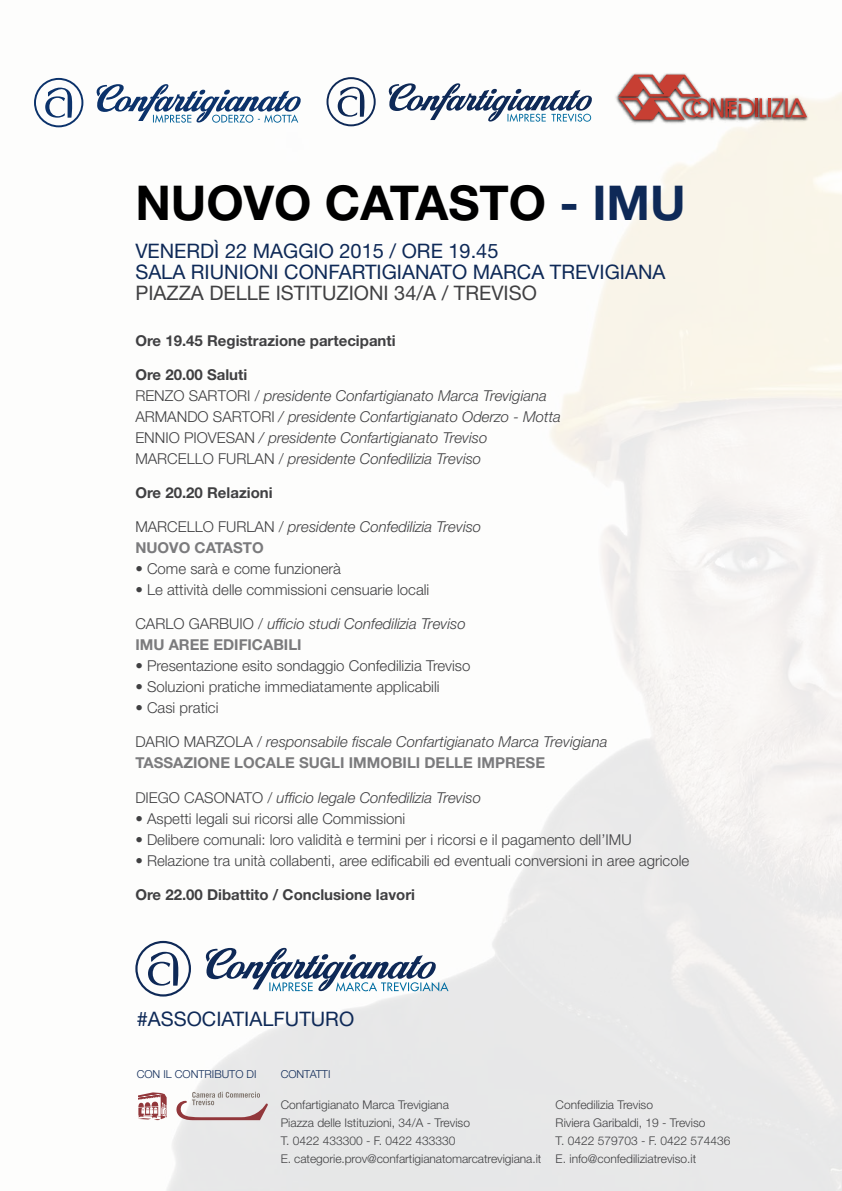
<style>
.page{position:relative;width:842px;height:1191px;background:#fff}
.page>*{position:absolute;margin:0;border:0;box-sizing:border-box;transform-origin:0 0}
.t1{font:700 48px "Helvetica Neue";color:#000}
.t2{font:20px/21px "Helvetica Neue";color:#0e2957}
.t3{font:20px "Helvetica Neue";color:#404042}
.t4{font:italic 300 15px/21px "Helvetica Neue";color:#404042}
.t5{font:300 15px "Helvetica Neue";color:#404042}
.t6{font:700 15px "Helvetica Neue";color:#404042}
.t7{font:300 12px/18px "Helvetica Neue";color:#404042}
.t8{font:300 11px "Helvetica Neue";color:#0e2957}
.s1{color:#0e2957}
.s2{font-weight:700;font-style:normal}
.s3{font-style:normal}
.s4{font-weight:700;font-style:normal;color:#7b7b7d}
</style>
<div class="page">
<svg style="left:176px;top:1091px;width:92px;height:29px;background:#d5c8c8"></svg>
<svg style="left:138px;top:1092px;width:29px;height:28px"></svg>
<svg style="left:326px;top:77px;width:50px;height:49px"></svg>
<svg style="left:388px;top:83px;width:204px;height:39px"></svg>
<svg style="left:34px;top:78px;width:49px;height:49px"></svg>
<svg style="left:96px;top:84px;width:205px;height:39px"></svg>
<svg style="left:135px;top:941px;width:56px;height:55px"></svg>
<svg style="left:205px;top:948px;width:243px;height:43px"></svg>
<img style="left:616px;top:72px;width:72px;height:22px">
<img style="left:615px;top:94px;width:71px;height:31px">
<img style="left:721px;top:120px;width:13px;height:2px">
<img style="left:774px;top:120px;width:6px;height:2px">
<img style="left:763px;top:120px;width:11px;height:2px">
<img style="left:734px;top:120px;width:24px;height:2px">
<img style="left:780px;top:96px;width:31px;height:26px">
<img style="left:678px;top:120px;width:36px;height:2px">
<svg style="left:618px;top:75px;width:189px;height:45px"></svg>
<h1 class="t1" style="left:135px;top:173px;width:552px">NUOVO CATASTO <span class="s1">- IMU</span></h1>
<h2 class="t2" style="left:135px;top:240px;width:531px">VENERDÌ 22 MAGGIO 2015 / ORE 19.45<br>SALA RIUNIONI CONFARTIGIANATO MARCA TREVIGIANA</h2>
<h2 class="t3" style="left:135px;top:281px;width:403px">PIAZZA DELLE ISTITUZIONI 34/A / TREVISO</h2>
<p class="t6" style="left:135px;top:332px;width:262px">Ore 19.45 Registrazione partecipanti</p>
<p class="t4" style="left:135px;top:364px;width:427px"><span class="s2">Ore 20.00 Saluti<br></span><span class="s3">RENZO SARTORI /</span> presidente Confartigianato Marca Trevigiana <span class="s3">ARMANDO SARTORI</span> / presidente Confartigianato Oderzo - Motta <span class="s3">ENNIO PIOVESAN</span> / presidente Confartigianato Treviso <span class="s3">MARCELLO FURLAN /</span> presidente Confedilizia Treviso</p>
<p class="t6" style="left:135px;top:484px;width:139px">Ore 20.20 Relazioni</p>
<p class="t4" style="left:135px;top:516px;width:347px"><span class="s3">MARCELLO FURLAN /</span> presidente Confedilizia Treviso<br><span class="s4">NUOVO CATASTO</span></p>
<p class="t5" style="left:135px;top:560px;width:207px">• Come sarà e come funzionerà</p>
<p class="t5" style="left:135px;top:581px;width:295px">• Le attività delle commissioni censuarie locali</p>
<p class="t4" style="left:135px;top:613px;width:332px"><span class="s3">CARLO GARBUIO /</span> ufficio studi Confedilizia Treviso<br><span class="s4">IMU AREE EDIFICABILI</span></p>
<p class="t5" style="left:135px;top:657px;width:337px">• Presentazione esito sondaggio Confedilizia Treviso</p>
<p class="t5" style="left:135px;top:678px;width:306px">• Soluzioni pratiche immediatamente applicabili</p>
<p class="t5" style="left:135px;top:699px;width:85px">• Casi pratici</p>
<p class="t4" style="left:135px;top:731px;width:474px"><span class="s3">DARIO MARZOLA /</span> responsabile fiscale Confartigianato Marca Trevigiana<br><span class="s4">TASSAZIONE LOCALE SUGLI IMMOBILI DELLE IMPRESE</span></p>
<p class="t4" style="left:135px;top:786px;width:347px"><span class="s3">DIEGO CASONATO /</span> ufficio legale Confedilizia Treviso</p>
<p class="t5" style="left:135px;top:809px;width:272px">• Aspetti legali sui ricorsi alle Commissioni</p>
<p class="t5" style="left:135px;top:830px;width:498px">• Delibere comunali: loro validità e termini per i ricorsi e il pagamento dell’IMU</p>
<p class="t5" style="left:135px;top:851px;width:555px">• Relazione tra unità collabenti, aree edificabili ed eventuali conversioni in aree agricole</p>
<p class="t6" style="left:135px;top:885px;width:281px">Ore 22.00 Dibattito / Conclusione lavori</p>
<h2 class="t2" style="left:137px;top:1008px;width:219px">#ASSOCIATIALFUTURO</h2>
<p class="t8" style="left:137px;top:1067px;width:121px">CON IL CONTRIBUTO DI</p>
<p class="t8" style="left:281px;top:1067px;width:51px">CONTATTI</p>
<p class="t7" style="left:281px;top:1095px;width:262px">Confartigianato Marca Trevigiana<br>Piazza delle Istituzioni, 34/A - Treviso<br>T. 0422 433300 - F. 0422 433330<br>E. categorie.prov@confartigianatomarcatrevigiana.it</p>
<p class="t7" style="left:556px;top:1095px;width:176px">Confedilizia Treviso<br>Riviera Garibaldi, 19 - Treviso<br>T. 0422 579703 - F. 0422 574436<br>E. info@confediliziatreviso.it</p>
</div>
